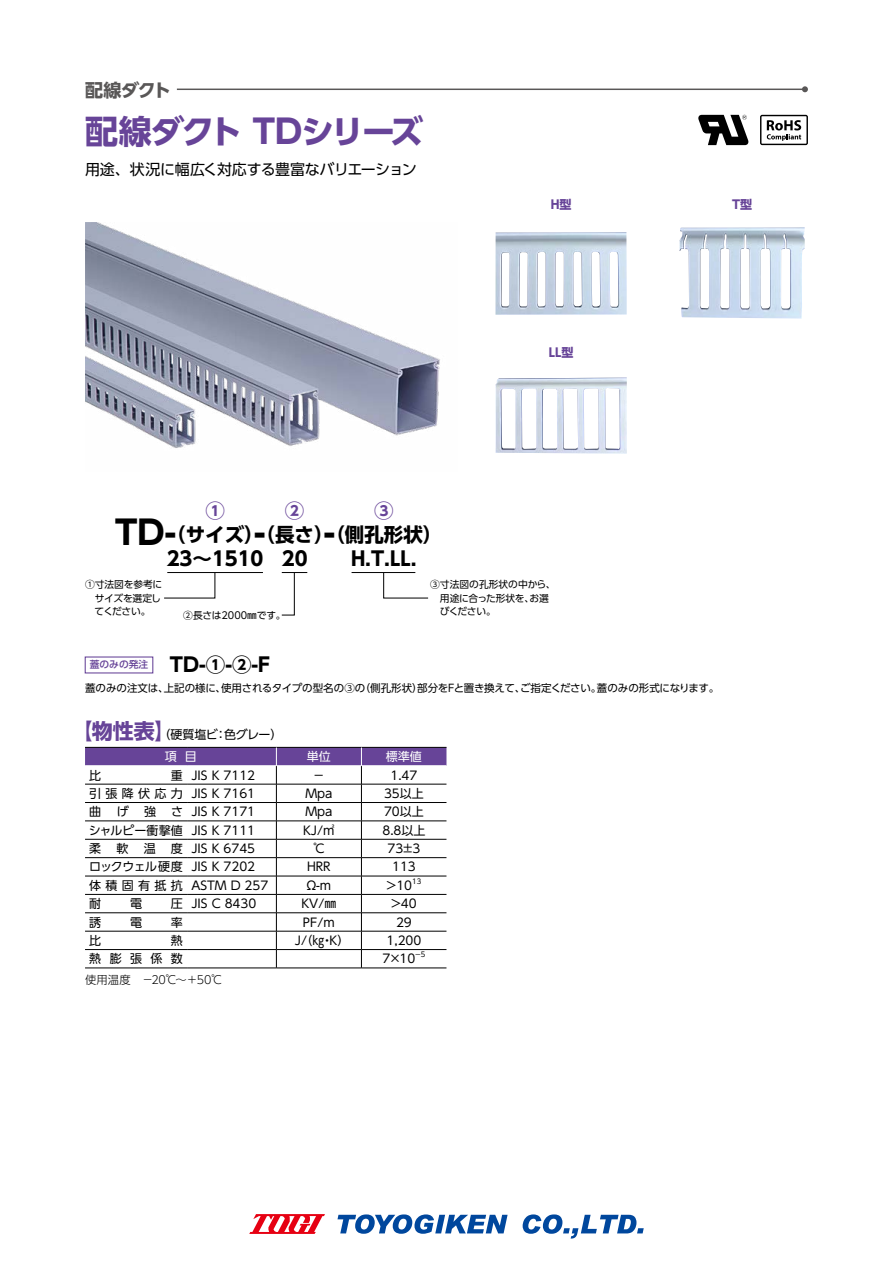
<style>
.page{position:relative;width:893px;height:1263px;background:#fff}
.page>*{position:absolute;margin:0;border:0;box-sizing:border-box;transform-origin:0 0}
.t1{font:700 33px "UD Shin Go Pro";letter-spacing:-.065em;color:#674498}
.t2{font:700 19.5px "UD Shin Go Pro";color:#000}
.t3{font:700 19.5px "UD Shin Go Pro";color:#674498}
.t4{font:700 18px "UD Shin Go Pro";letter-spacing:-.05em;color:#595757}
.t5{font:15px "UD Shin Go Pro";letter-spacing:-.025em;color:#000}
.t6{font:12px "UD Shin Go Pro";color:#000}
.t7{font:12px "UD Shin Go Pro";letter-spacing:.18em;color:#000}
.t8{font:12px/22.2px "UD Shin Go Pro";letter-spacing:-.03em;color:#000;text-align:center}
.t9{font:700 12px "UD Shin Go Pro";color:#674498}
.t10{font:12px "UD Shin Go Pro";color:#fff}
.t11{font:300 11.25px "UD Shin Go Pro";color:#000}
.t12{font:10.5px "UD Shin Go Pro";color:#000}
.t13{font:9.75px/13.5px "UD Shin Go Pro";letter-spacing:-.02em;color:#000}
.t14{font:7.05px "UD Shin Go Pro";color:#000}
.s1{font-size:33px}
.s2{font-weight:700;font-size:21px;color:#674498}
.s3{color:#fff}
</style>
<div class="page">
<hr style="left:85px;top:968px;width:102px;height:1px;background:#000">
<hr style="left:187px;top:968px;width:89px;height:1px;background:#000">
<hr style="left:276px;top:968px;width:85px;height:1px;background:#000">
<hr style="left:361px;top:968px;width:85px;height:1px;background:#000">
<svg style="left:85px;top:747px;width:361px;height:221px"></svg>
<img style="left:85px;top:223px;width:355px;height:225px">
<hr style="left:352px;top:572px;width:63px;height:1px;background:#000">
<svg style="left:383px;top:572px;width:45px;height:26px"></svg>
<hr style="left:167px;top:572px;width:96px;height:1px;background:#000">
<svg style="left:164px;top:572px;width:51px;height:26px"></svg>
<svg style="left:281px;top:572px;width:26px;height:43px"></svg>
<hr style="left:177px;top:89px;width:628px;height:1px;background:#595757">
<svg style="left:802px;top:86px;width:6px;height:6px"></svg>
<img style="left:495px;top:232px;width:132px;height:83px">
<img style="left:680px;top:227px;width:125px;height:91px">
<img style="left:495px;top:378px;width:132px;height:76px">
<svg style="left:760px;top:115px;width:48px;height:30px"></svg>
<svg style="left:698px;top:115px;width:51px;height:30px"></svg>
<svg style="left:337px;top:1214px;width:171px;height:20px"></svg>
<svg style="left:523px;top:1214px;width:121px;height:24px"></svg>
<svg style="left:249px;top:1214px;width:76px;height:20px"></svg>
<h3 class="t4" style="left:85px;top:75px;width:87px">配線ダクト</h3>
<h1 class="t1" style="left:85px;top:104px;width:340px">配線ダクト TDシリーズ</h1>
<p class="t5" style="left:85px;top:157px;width:333px">用途、状況に幅広く対応する豊富なバリエーション</p>
<p class="t9" style="left:551px;top:195px;width:22px">H型</p>
<p class="t9" style="left:549px;top:343px;width:26px">LL型</p>
<p class="t9" style="left:732px;top:195px;width:22px">T型</p>
<h2 class="t3" style="left:205px;top:495px;width:21px">①</h2>
<h2 class="t2" style="left:167px;top:542px;width:98px">23～1510</h2>
<h2 class="t3" style="left:285px;top:495px;width:21px">②</h2>
<h2 class="t2" style="left:282px;top:542px;width:27px">20</h2>
<h2 class="t3" style="left:374px;top:495px;width:21px">③</h2>
<h2 class="t2" style="left:351px;top:542px;width:67px">H.T.LL.</h2>
<h2 class="t2" style="left:115px;top:518px;width:329px"><span class="s1">TD-</span>（サイズ）<span class="s1">-</span>（長さ）<span class="s1">-</span>（側孔形状）</h2>
<p class="t13" style="left:95px;top:578px;width:69px;text-indent:-10px">①寸法図を参考にサイズを選定してください。</p>
<p class="t13" style="left:440px;top:578px;width:117px;text-indent:-10px">③寸法図の孔形状の中から、用途に合った形状を、お選びください。</p>
<p class="t13" style="left:183px;top:608px;width:104px">②長さは2000㎜です。</p>
<h2 class="t2" style="left:90px;top:649px;width:182px"><sup>蓋のみの発注</sup> TD-①-②-F</h2>
<p class="t12" style="left:85px;top:679px;width:636px">蓋のみの注文は、上記の様に、使用されるタイプの型名の③の（側孔形状）部分をFと置き換えて、ご指定ください。蓋のみの形式になります。</p>
<p class="t8" style="left:72px;top:723px;width:212px"><span class="s2">【物性表】</span>（硬質塩ビ：色グレー）<span class="s3">項 目</span></p>
<p class="t10" style="left:307px;top:747px;width:25px">単位</p>
<p class="t10" style="left:386px;top:747px;width:37px">標準値</p>
<p class="t6" style="left:89px;top:765px;width:13px">比</p>
<p class="t6" style="left:171px;top:765px;width:86px">重 JIS K 7112</p>
<p class="t6" style="left:313px;top:765px;width:13px">－</p>
<p class="t6" style="left:390px;top:765px;width:28px">1.47</p>
<p class="t7" style="left:89px;top:784px;width:167px">引張降伏応力 JIS K 7161</p>
<p class="t6" style="left:305px;top:784px;width:29px">Mpa</p>
<p class="t6" style="left:384px;top:784px;width:41px">35以上</p>
<p class="t6" style="left:89px;top:802px;width:13px">曲</p>
<p class="t6" style="left:117px;top:802px;width:13px">げ</p>
<p class="t6" style="left:144px;top:802px;width:13px">強</p>
<p class="t6" style="left:171px;top:802px;width:86px">さ JIS K 7171</p>
<p class="t6" style="left:305px;top:802px;width:29px">Mpa</p>
<p class="t6" style="left:384px;top:802px;width:41px">70以上</p>
<p class="t6" style="left:89px;top:820px;width:168px">シャルピー衝撃値 JIS K 7111</p>
<p class="t6" style="left:303px;top:820px;width:33px">KJ/㎡</p>
<p class="t6" style="left:382px;top:820px;width:45px">8.8以上</p>
<p class="t6" style="left:89px;top:839px;width:13px">柔</p>
<p class="t6" style="left:116px;top:839px;width:13px">軟</p>
<p class="t6" style="left:144px;top:839px;width:13px">温</p>
<p class="t6" style="left:171px;top:839px;width:86px">度 JIS K 6745</p>
<p class="t6" style="left:313px;top:839px;width:13px">℃</p>
<p class="t6" style="left:388px;top:839px;width:34px">73±3</p>
<p class="t6" style="left:89px;top:857px;width:168px">ロックウェル硬度 JIS K 7202</p>
<p class="t6" style="left:307px;top:857px;width:25px">HRR</p>
<p class="t6" style="left:392px;top:857px;width:25px">113</p>
<p class="t7" style="left:89px;top:875px;width:181px">体積固有抵抗 ASTM D 257</p>
<p class="t6" style="left:305px;top:875px;width:27px">Ω-m</p>
<p class="t6" style="left:385px;top:875px;width:28px">＞10</p>
<p class="t14" style="left:412px;top:875px;width:11px">13</p>
<p class="t6" style="left:89px;top:894px;width:13px">耐</p>
<p class="t6" style="left:130px;top:894px;width:13px">電</p>
<p class="t6" style="left:171px;top:894px;width:87px">圧 JIS C 8430</p>
<p class="t6" style="left:301px;top:894px;width:37px">KV/㎜</p>
<p class="t6" style="left:390px;top:894px;width:28px">＞40</p>
<p class="t6" style="left:89px;top:912px;width:13px">誘</p>
<p class="t6" style="left:130px;top:912px;width:13px">電</p>
<p class="t6" style="left:171px;top:912px;width:13px">率</p>
<p class="t6" style="left:303px;top:912px;width:33px">PF/m</p>
<p class="t6" style="left:396px;top:912px;width:17px">29</p>
<p class="t6" style="left:89px;top:931px;width:13px">比</p>
<p class="t6" style="left:171px;top:931px;width:13px">熱</p>
<p class="t6" style="left:295px;top:931px;width:56px">J/（㎏・K）</p>
<p class="t6" style="left:386px;top:931px;width:36px">1,200</p>
<p class="t6" style="left:89px;top:949px;width:95px">熱膨張係数</p>
<p class="t6" style="left:383px;top:949px;width:34px">7×10</p>
<p class="t14" style="left:415px;top:949px;width:12px">－5</p>
<p class="t11" style="left:85px;top:971px;width:139px">使用温度　－20℃～＋50℃</p>
</div>
